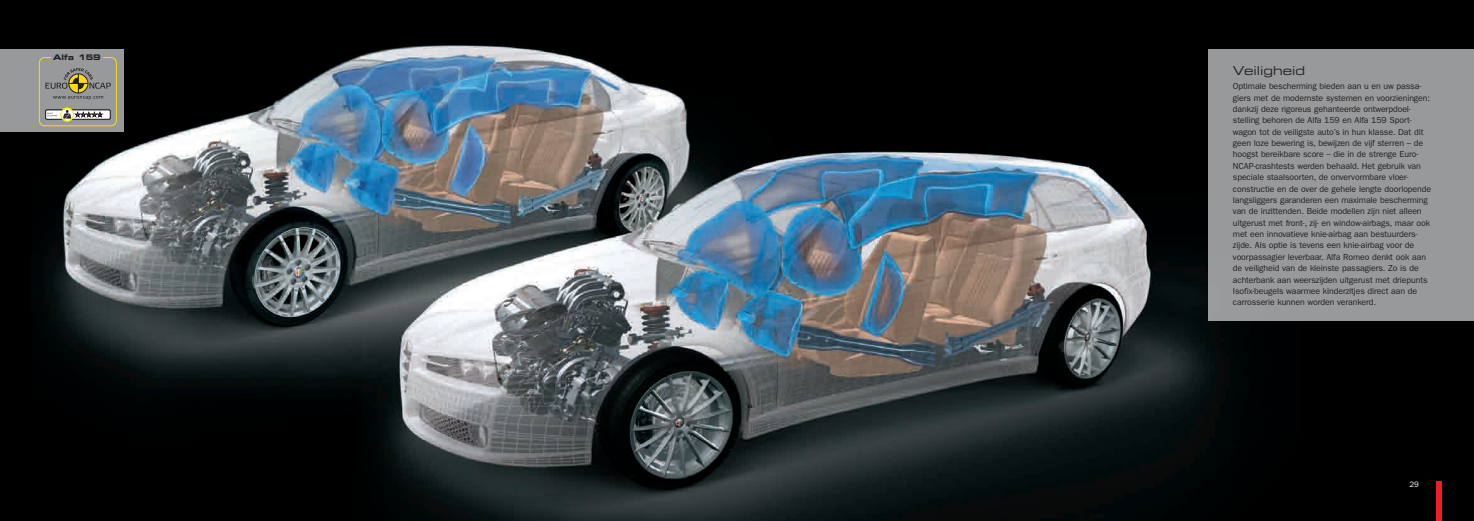
<style>
.page{position:relative;width:1474px;height:521px;background:#fff}
.page>*{position:absolute;margin:0;border:0;box-sizing:border-box;transform-origin:0 0}
.t1{font:12.25px "Eurostile Extended Two";color:#231f20}
.t2{font:8.75px/11.4px "Franklin Gothic";letter-spacing:-.01em;color:#231f20}
.t3{font:7.88px "Franklin Gothic";color:#fff}
.t4{font:7.7px "Eurostile Bold Extended Two";color:#231f20}
</style>
<div class="page">
<img style="left:0;top:0;width:1473px;height:521px">
<div style="left:1208px;top:50px;width:265px;height:270px;background:#97999a"></div>
<div style="left:0;top:50px;width:124px;height:82px;background:#97999a"></div>
<div style="left:1436px;top:481px;width:5px;height:40px;background:#ee1d23"></div>
<svg style="left:39px;top:57px;width:78px;height:69px"></svg>
<p class="t4" style="left:53px;top:55px;width:49px">Alfa 159</p>
<h1 class="t1" style="left:1232px;top:66px;width:74px">Veiligheid</h1>
<p class="t2" style="left:1232px;top:81px;width:200px">Optimale bescherming bieden aan u en uw passa&shy;giers met de modernste systemen en voorzieningen: dankzij deze rigoreus gehanteerde ontwerpdoel&shy;stelling behoren de Alfa 159 en Alfa 159 Sport&shy;wagon tot de veiligste auto’s in hun klasse. Dat dit geen loze bewering is, bewijzen de vijf sterren – de hoogst bereikbare score – die in de strenge Euro-NCAP-crashtests werden behaald. Het gebruik van speciale staalsoorten, de onvervormbare vloer&shy;constructie en de over de gehele lengte doorlopende langsliggers garanderen een maximale bescherming van de inzittenden. Beide modellen zijn niet alleen uitgerust met front-, zij- en window-airbags, maar ook met een innovatieve knie-airbag aan bestuurders&shy;zijde. Als optie is tevens een knie-airbag voor de voorpassagier leverbaar. Alfa Romeo denkt ook aan de veiligheid van de kleinste passagiers. Zo is de achterbank aan weerszijden uitgerust met driepunts Isofix-beugels waarmee kinderzitjes direct aan de carrosserie kunnen worden verankerd.</p>
<p class="t3" style="left:1409px;top:481px;width:11px">29</p>
</div>
